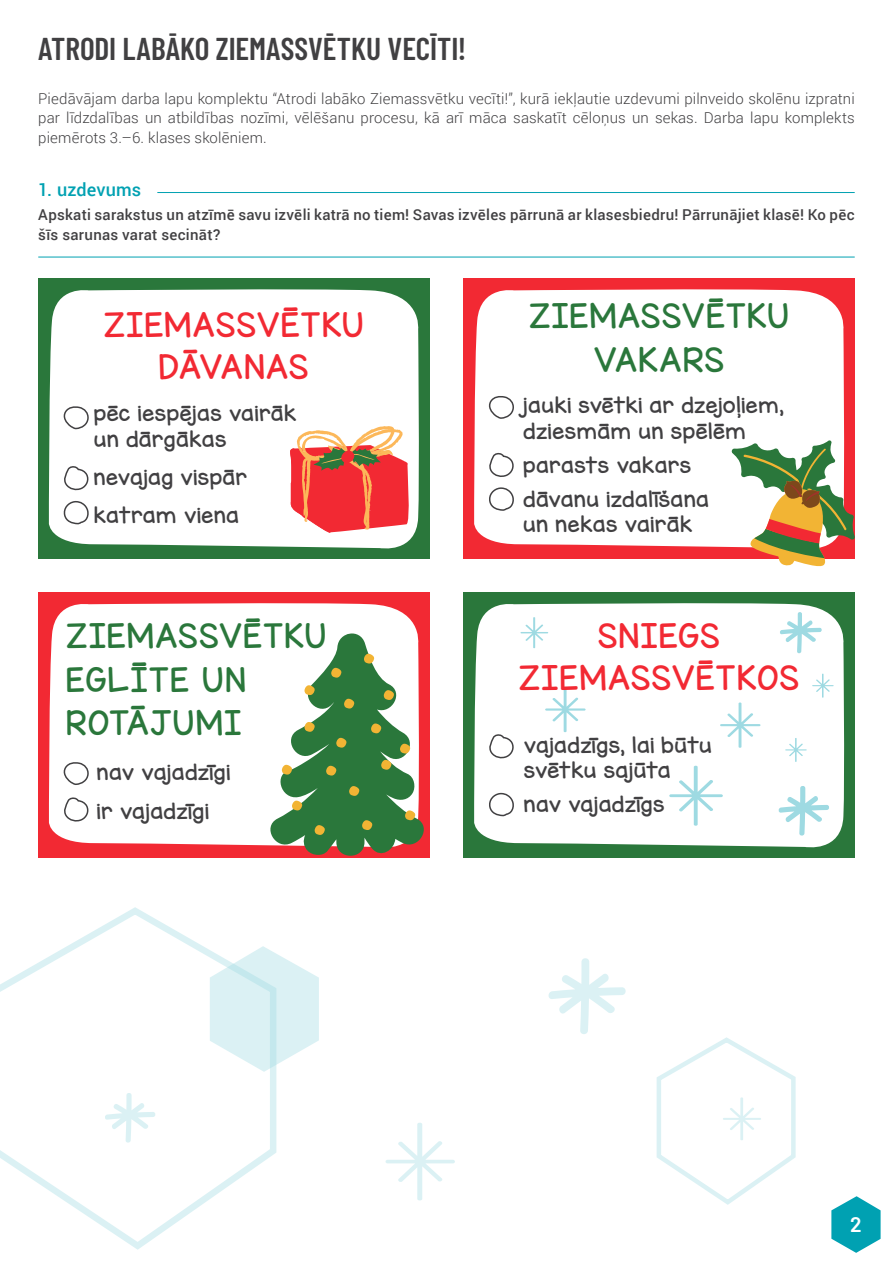
<style>
.page{position:relative;width:893px;height:1263px;background:#fff}
.page>*{position:absolute;margin:0;border:0;box-sizing:border-box;transform-origin:0 0}
.t1{font:600 31.5px "Barlow Condensed";color:#414042}
.t2{font:30px/43.5px "KG Miss Kindy Chunky";letter-spacing:.03em;color:#2a773b}
.t3{font:30px/42px "KG Miss Kindy Chunky";letter-spacing:.03em;color:#f22933;text-align:center}
.t4{font:600 21px "Barlow";color:#fff}
.t5{font:20.25px/25.5px "KG Miss Kindy Chunky";letter-spacing:.005em;color:#414042}
.t6{font:500 18px "Roboto";letter-spacing:.005em;color:#00a1b2}
.t7{font:300 15px/19.5px "Roboto";letter-spacing:.01em;color:#414042;text-align:justify}
.t8{font:500 15px/19.5px "Roboto";letter-spacing:.02em;color:#414042}
</style>
<div class="page">
<svg style="left:0;top:907px;width:277px;height:343px"></svg>
<div style="left:38px;top:279px;width:391px;height:280px;background:#2a773b"></div>
<div style="left:38px;top:592px;width:391px;height:266px;background:#f22933"></div>
<div style="left:463px;top:279px;width:392px;height:280px;background:#f22933"></div>
<div style="left:463px;top:592px;width:392px;height:266px;background:#2a773b"></div>
<hr style="left:157px;top:192px;width:698px;height:1px;background:#00a1b2">
<hr style="left:38px;top:257px;width:817px;height:1px;background:#00a1b2">
<div style="left:49px;top:289px;width:370px;height:260px;background:#fff"></div>
<div style="left:49px;top:603px;width:367px;height:243px;background:#fff"></div>
<div style="left:474px;top:289px;width:371px;height:258px;background:#fff"></div>
<div style="left:474px;top:603px;width:371px;height:245px;background:#fff"></div>
<svg style="left:485px;top:395px;width:30px;height:24px"></svg>
<svg style="left:60px;top:761px;width:30px;height:24px"></svg>
<svg style="left:63px;top:795px;width:26px;height:28px"></svg>
<svg style="left:488px;top:451px;width:26px;height:27px"></svg>
<svg style="left:60px;top:406px;width:30px;height:24px"></svg>
<svg style="left:63px;top:464px;width:26px;height:27px"></svg>
<svg style="left:63px;top:500px;width:27px;height:25px"></svg>
<svg style="left:488px;top:487px;width:27px;height:25px"></svg>
<svg style="left:289px;top:426px;width:122px;height:107px;background:#ec756b"></svg>
<svg style="left:261px;top:628px;width:169px;height:230px;background:#96a484"></svg>
<svg style="left:778px;top:785px;width:52px;height:51px;background:#e3f4f6"></svg>
<svg style="left:104px;top:1092px;width:52px;height:51px"></svg>
<svg style="left:548px;top:958px;width:78px;height:76px"></svg>
<svg style="left:779px;top:611px;width:43px;height:43px;background:#e3f4f6"></svg>
<svg style="left:669px;top:765px;width:54px;height:61px;background:#ecf8f9"></svg>
<svg style="left:720px;top:702px;width:41px;height:46px;background:#ecf8f9"></svg>
<svg style="left:545px;top:686px;width:41px;height:46px;background:#ecf8f9"></svg>
<svg style="left:812px;top:673px;width:22px;height:25px"></svg>
<svg style="left:785px;top:738px;width:22px;height:24px"></svg>
<svg style="left:520px;top:617px;width:29px;height:31px"></svg>
<svg style="left:488px;top:792px;width:27px;height:25px"></svg>
<svg style="left:731px;top:440px;width:124px;height:127px"></svg>
<svg style="left:488px;top:732px;width:26px;height:27px"></svg>
<svg style="left:210px;top:946px;width:109px;height:126px"></svg>
<svg style="left:656px;top:1037px;width:140px;height:168px"></svg>
<svg style="left:385px;top:1123px;width:70px;height:78px"></svg>
<svg style="left:831px;top:1196px;width:50px;height:57px"></svg>
<h1 class="t1" style="left:38px;top:27px;width:429px">ATRODI LABĀKO ZIEMASSVĒTKU VECĪTI!</h1>
<p class="t7" style="left:38px;top:88px;width:818px">Piedāvājam darba lapu komplektu “Atrodi labāko Ziemassvētku vecīti!”, kurā iekļautie uzdevumi pilnveido skolēnu izpratni par līdzdalības un atbildības nozīmi, vēlēšanu procesu, kā arī māca saskatīt cēloņus un sekas. Darba lapu komplekts piemērots 3.–6. klases skolēniem.</p>
<p class="t6" style="left:38px;top:177px;width:105px">1. uzdevums</p>
<p class="t8" style="left:38px;top:204px;width:818px">Apskati sarakstus un atzīmē savu izvēli katrā no tiem! Savas izvēles pārrunā ar klasesbiedru! Pārrunājiet klasē! Ko pēc šīs sarunas varat secināt?</p>
<h2 class="t3" style="left:104px;top:303px;width:262px">ZIEMASSVĒTKU<br>DĀVANAS</h2>
<h3 class="t5" style="left:94px;top:400px;width:205px">pēc iespējas vairāk un dārgākas</h3>
<h3 class="t5" style="left:94px;top:457px;width:155px;line-height:38.2px">nevajag vispār katram viena</h3>
<h2 class="t2" style="left:66px;top:614px;width:262px">ZIEMASSVĒTKU<br>EGLĪTE UN<br>ROTĀJUMI</h2>
<h3 class="t5" style="left:97px;top:753px;width:135px;line-height:38.2px">nav vajadzīgi ir vajadzīgi</h3>
<h2 class="t2" style="left:529px;top:294px;width:262px;text-align:center">ZIEMASSVĒTKU<br>VAKARS</h2>
<h3 class="t5" style="left:523px;top:392px;width:262px">jauki svētki ar dzejoļiem, dziesmām un spēlēm</h3>
<h3 class="t5" style="left:523px;top:447px;width:188px;line-height:34px">parasts vakars dāvanu izdalīšana</h3>
<h3 class="t5" style="left:523px;top:511px;width:171px">un nekas vairāk</h3>
<h2 class="t3" style="left:519px;top:615px;width:282px">SNIEGS<br>ZIEMASSVĒTKOS</h2>
<h3 class="t5" style="left:524px;top:732px;width:190px">vajadzīgs, lai būtu svētku sajūta</h3>
<h3 class="t5" style="left:524px;top:791px;width:143px">nav vajadzīgs</h3>
<h3 class="t4" style="left:850px;top:1208px;width:13px">2</h3>
</div>
